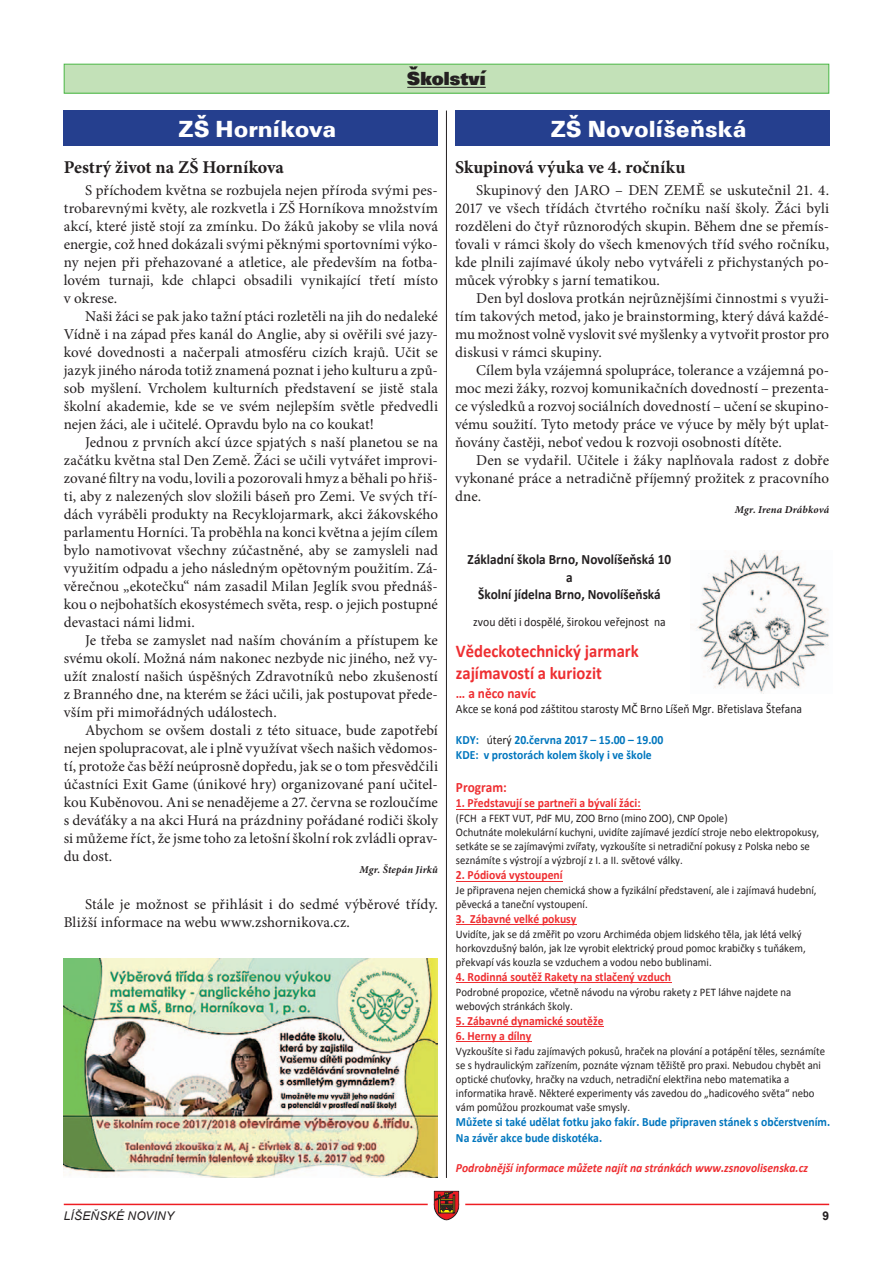
<style>
.page{position:relative;width:893px;height:1263px;background:#fff}
.page>*{position:absolute;margin:0;border:0;box-sizing:border-box;transform-origin:0 0}
.t1{font:900 24px "Unitus TEE";color:#fff}
.t2{font:800 19.5px "Unitus DEE";letter-spacing:.01em;color:#231f20}
.t3{font:700 18px "Minion Pro";color:#231f20}
.t4{font:700 18px/21.8px "Calibri";color:#ee2e31;scale:.93 1}
.t5{font:15px/18px "Minion Pro";letter-spacing:.005em;color:#231f20;text-align:justify}
.t6{font:700 14.25px/17.5px "Calibri";color:#231f20;text-align:center;scale:.93 1}
.t7{font:700 14.25px "Calibri";color:#ee2e31;scale:.93 1}
.t8{font:700 12.6px/15.3px "Calibri";color:#0076be;scale:.93 1}
.t9{font:700 12.6px "Calibri";color:#ee2e31;scale:.93 1}
.t10{font:12.6px "Calibri";color:#231f20;scale:.93 1}
.t11{font:italic 700 12.6px "Calibri";color:#ee2e31;scale:.93 1}
.t12{font:italic 12px "Arial";letter-spacing:.015em;color:#231f20}
.t13{font:700 12px "Arial";color:#231f20}
.t14{font:11.55px/14.2px "Calibri";color:#231f20;scale:.93 1}
.t15{font:italic 700 10.5px "Minion Pro";letter-spacing:.02em;color:#231f20}
.s1{font-weight:400;color:#231f20}
</style>
<div class="page">
<hr style="left:456px;top:809px;width:185px;height:1px;background:#ee2e31">
<hr style="left:456px;top:881px;width:107px;height:1px;background:#ee2e31">
<hr style="left:456px;top:924px;width:120px;height:1px;background:#ee2e31">
<hr style="left:456px;top:982px;width:215px;height:1px;background:#ee2e31">
<hr style="left:456px;top:1026px;width:148px;height:1px;background:#ee2e31">
<hr style="left:456px;top:1041px;width:75px;height:1px;background:#ee2e31">
<img style="left:691px;top:552px;width:138px;height:141px">
<hr style="left:64px;top:1204px;width:765px;height:1px;background:#ee1d23">
<svg style="left:425px;top:1190px;width:43px;height:31px"></svg>
<div style="left:64px;top:64px;width:765px;height:29px;background:#c3e1b8"></div>
<hr style="left:407px;top:87px;width:79px;height:1px;background:#231f20">
<div style="left:64px;top:64px;width:765px;height:30px;border:1px solid #4cb848"></div>
<div style="left:455px;top:111px;width:374px;height:35px;background:#253f8e"></div>
<div style="left:64px;top:111px;width:374px;height:35px;background:#253f8e"></div>
<hr style="left:446px;top:111px;width:1px;height:1067px;background:#231f20">
<img style="left:64px;top:959px;width:374px;height:219px">
<h2 class="t2" style="left:407px;top:67px;width:80px">Školství</h2>
<h1 class="t1" style="left:178px;top:116px;width:160px">ZŠ Horníkova</h1>
<h1 class="t1" style="left:550px;top:116px;width:198px">ZŠ Novolíšeňská</h1>
<p class="t3" style="left:64px;top:154px;width:221px">Pestrý život na ZŠ Horníkova</p>
<p class="t5" style="left:64px;top:181px;width:376px;text-indent:21px">S příchodem května se rozbujela nejen příroda svými pes&shy;trobarevnými květy, ale rozkvetla i ZŠ Horníkova množstvím akcí, které jistě stojí za zmínku. Do žáků jakoby se vlila nová energie, což hned dokázali svými pěknými sportovními výko&shy;ny nejen při přehazované a atletice, ale především na fotba&shy;lovém turnaji, kde chlapci obsadili vynikající třetí místo v okrese.</p>
<p class="t5" style="left:64px;top:307px;width:376px;text-indent:21px">Naši žáci se pak jako tažní ptáci rozletěli na jih do nedaleké Vídně i na západ přes kanál do Anglie, aby si ověřili své jazy&shy;kové dovednosti a načerpali atmosféru cizích krajů. Učit se jazyk jiného národa totiž znamená poznat i jeho kulturu a způ&shy;sob myšlení. Vrcholem kulturních představení se jistě stala školní akademie, kde se ve svém nejlepším světle předvedli nejen žáci, ale i učitelé. Opravdu bylo na co koukat!</p>
<p class="t5" style="left:64px;top:433px;width:376px;text-indent:21px">Jednou z prvních akcí úzce spjatých s naší planetou se na začátku května stal Den Země. Žáci se učili vytvářet improvi&shy;zované filtry na vodu, lovili a pozorovali hmyz a běhali po hřiš&shy;ti, aby z nalezených slov složili báseň pro Zemi. Ve svých tří&shy;dách vyráběli produkty na Recyklojarmark, akci žákovského parlamentu Horníci. Ta proběhla na konci května a jejím cílem bylo namotivovat všechny zúčastněné, aby se zamysleli nad využitím odpadu a jeho následným opětovným použitím. Zá&shy;věrečnou „ekotečku“ nám zasadil Milan Jeglík svou přednáš&shy;kou o nejbohatších ekosystémech světa, resp. o jejich postupné devastaci námi lidmi.</p>
<p class="t5" style="left:64px;top:631px;width:376px;text-indent:21px">Je třeba se zamyslet nad naším chováním a přístupem ke svému okolí. Možná nám nakonec nezbyde nic jiného, než vy&shy;užít znalostí našich úspěšných Zdravotníků nebo zkušeností z Branného dne, na kterém se žáci učili, jak postupovat přede&shy;vším při mimořádných událostech.</p>
<p class="t5" style="left:64px;top:721px;width:376px;text-indent:21px">Abychom se ovšem dostali z této situace, bude zapotřebí nejen spolupracovat, ale i plně využívat všech našich vědomos&shy;tí, protože čas běží neúprosně dopředu, jak se o tom přesvědčili účastníci Exit Game (únikové hry) organizované paní učitel&shy;kou Kuběnovou. Ani se nenadějeme a 27. června se rozloučíme s deváťáky a na akci Hurá na prázdniny pořádané rodiči školy si můžeme říct, že jsme toho za letošní školní rok zvládli oprav&shy;du dost.</p>
<p class="t15" style="left:359px;top:862px;width:80px">Mgr. Štepán Jirků</p>
<p class="t5" style="left:64px;top:895px;width:376px;text-indent:21px">Stále je možnost se přihlásit i do sedmé výběrové třídy.<br>Bližší informace na webu www.zshornikova.cz.</p>
<p class="t3" style="left:455px;top:154px;width:232px">Skupinová výuka ve 4. ročníku</p>
<p class="t5" style="left:455px;top:181px;width:376px;text-indent:21px">Skupinový den JARO – DEN ZEMĚ se uskutečnil 21. 4.<br>2017 ve všech třídách čtvrtého ročníku naší školy. Žáci byli rozděleni do čtyř různorodých skupin. Během dne se přemís&shy;ťovali v rámci školy do všech kmenových tříd svého ročníku, kde plnili zajímavé úkoly nebo vytvářeli z přichystaných po&shy;můcek výrobky s jarní tematikou.</p>
<p class="t5" style="left:455px;top:289px;width:376px;text-indent:21px">Den byl doslova protkán nejrůznějšími činnostmi s využi&shy;tím takových metod, jako je brainstorming, který dává každé&shy;mu možnost volně vyslovit své myšlenky a vytvořit prostor pro diskusi v rámci skupiny.</p>
<p class="t5" style="left:455px;top:361px;width:376px;text-indent:21px">Cílem byla vzájemná spolupráce, tolerance a vzájemná po&shy;moc mezi žáky, rozvoj komunikačních dovedností – prezenta&shy;ce výsledků a rozvoj sociálních dovedností – učení se skupino&shy;vému soužití. Tyto metody práce ve výuce by měly být uplat&shy;ňovány častěji, neboť vedou k rozvoji osobnosti dítěte.</p>
<p class="t5" style="left:455px;top:451px;width:376px;text-indent:21px">Den se vydařil. Učitele i žáky naplňovala radost z dobře vykonané práce a netradičně příjemný prožitek z pracovního dne.</p>
<p class="t15" style="left:735px;top:502px;width:96px">Mgr. Irena Drábková</p>
<p class="t6" style="left:468px;top:551px;width:220px">Základní škola Brno, Novolíšeňská 10 a<br>Školní jídelna Brno, Novolíšeňská</p>
<p class="t10" style="left:473px;top:614px;width:208px">zvou děti i dospělé, širokou veřejnost na</p>
<p class="t4" style="left:456px;top:640px;width:198px">Vědeckotechnický jarmark zajímavostí a kuriozit</p>
<p class="t7" style="left:456px;top:684px;width:88px">… a něco navíc</p>
<p class="t10" style="left:456px;top:701px;width:374px">Akce se koná pod záštitou starosty MČ Brno Líšeň Mgr. Břetislava Štefana</p>
<p class="t8" style="left:456px;top:732px;width:225px">KDY: <span class="s1">úterý</span> 20.června 2017 – 15.00 – 19.00<br>KDE: v prostorách kolem školy i ve škole</p>
<p class="t7" style="left:456px;top:778px;width:56px">Program:</p>
<p class="t9" style="left:456px;top:795px;width:200px">1. Představují se partneři a bývalí žáci:</p>
<p class="t14" style="left:456px;top:811px;width:392px">(FCH a FEKT VUT, PdF MU, ZOO Brno (mino ZOO), CNP Opole)<br>Ochutnáte molekulární kuchyni, uvidíte zajímavé jezdící stroje nebo elektropokusy, setkáte se se zajímavými zvířaty, vyzkoušíte si netradiční pokusy z Polska nebo se seznámíte s výstrojí a výzbrojí z I. a II. světové války.</p>
<p class="t9" style="left:456px;top:867px;width:116px">2. Pódiová vystoupení</p>
<p class="t14" style="left:456px;top:883px;width:389px">Je připravena nejen chemická show a fyzikální představení, ale i zajímavá hudební, pěvecká a taneční vystoupení.</p>
<p class="t9" style="left:456px;top:911px;width:131px">3. Zábavné velké pokusy</p>
<p class="t14" style="left:456px;top:927px;width:378px">Uvidíte, jak se dá změřit po vzoru Archiméda objem lidského těla, jak létá velký horkovzdušný balón, jak lze vyrobit elektrický proud pomoc krabičky s tuňákem, překvapí vás kouzla se vzduchem a vodou nebo bublinami.</p>
<p class="t9" style="left:456px;top:969px;width:233px">4. Rodinná soutěž Rakety na stlačený vzduch</p>
<p class="t14" style="left:456px;top:985px;width:362px">Podrobné propozice, včetně návodu na výrobu rakety z PET láhve najdete na webových stránkách školy.</p>
<p class="t9" style="left:456px;top:1012px;width:160px">5. Zábavné dynamické soutěže</p>
<p class="t9" style="left:456px;top:1028px;width:83px">6. Herny a dílny</p>
<p class="t14" style="left:456px;top:1043px;width:398px">Vyzkoušíte si řadu zajímavých pokusů, hraček na plování a potápění těles, seznámíte se s hydraulickým zařízením, poznáte význam těžiště pro praxi. Nebudou chybět ani optické chuťovky, hračky na vzduch, netradiční elektřina nebo matematika a informatika hravě. Některé experimenty vás zavedou do „hadicového světa“ nebo vám pomůžou prozkoumat vaše smysly.</p>
<p class="t8" style="left:456px;top:1114px;width:404px">Můžete si také udělat fotku jako fakír. Bude připraven stánek s občerstvením.<br>Na závěr akce bude diskotéka.</p>
<p class="t11" style="left:456px;top:1160px;width:380px">Podrobnější informace můžete najít na stránkách www.zsnovolisenska.cz</p>
<p class="t12" style="left:64px;top:1208px;width:112px">LÍŠEŇSKÉ NOVINY</p>
<p class="t13" style="left:822px;top:1208px;width:8px">9</p>
</div>
